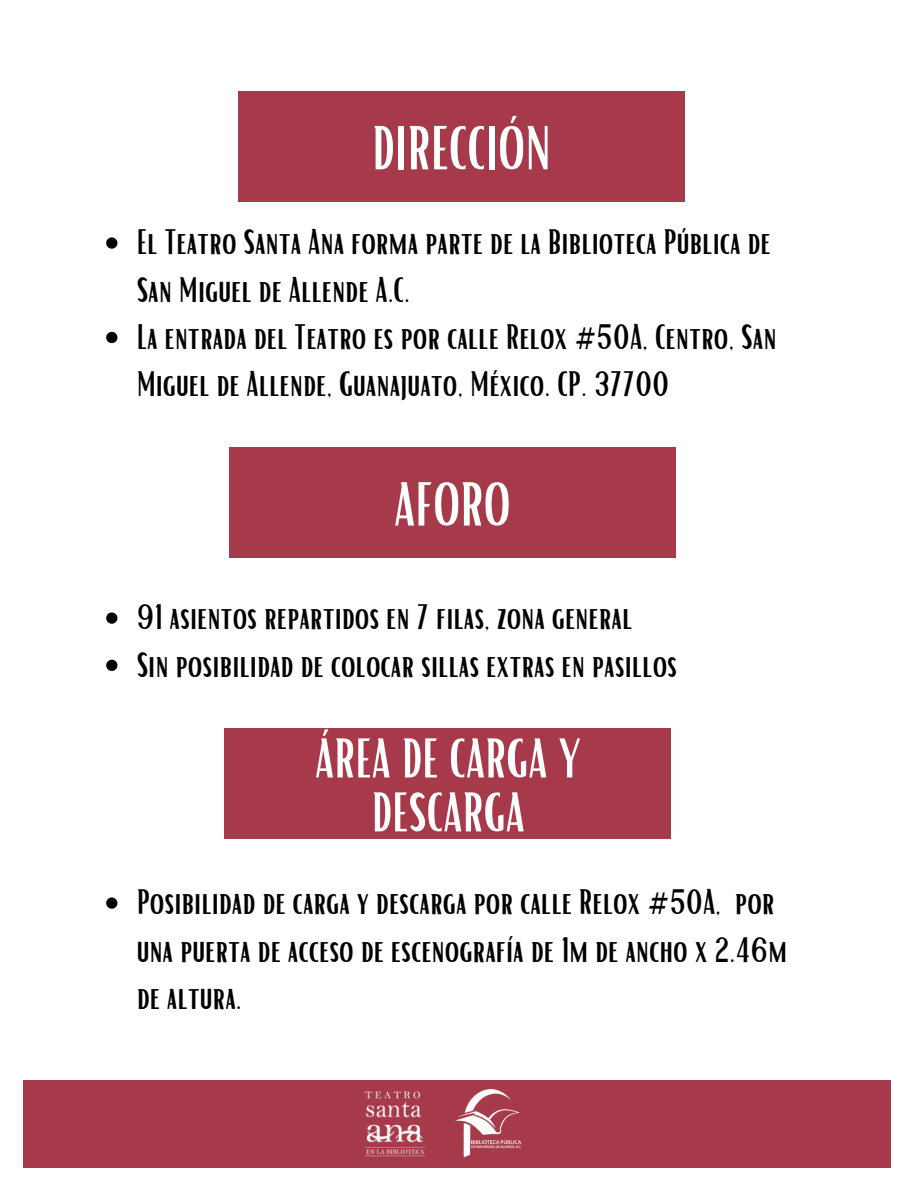
<style>
.page{position:relative;width:914px;height:1191px;background:#fff}
.page>*{position:absolute;margin:0;border:0;box-sizing:border-box;transform-origin:0 0}
.t1{font:59.85px "Bright";color:#fff}
.t2{font:54px/54px "Bright";color:#fff;text-align:center}
.t3{font:34.5px/47.2px "Bright";color:#000}
</style>
<div class="page">
<div style="left:23px;top:1080px;width:867px;height:87px;background:#a63a4a"></div>
<div style="left:238px;top:91px;width:446px;height:110px;background:#a63a4a"></div>
<img style="left:364px;top:1091px;width:61px;height:66px">
<img style="left:455px;top:1089px;width:67px;height:69px">
<svg style="left:106px;top:237px;width:11px;height:12px"></svg>
<svg style="left:106px;top:332px;width:11px;height:11px"></svg>
<div style="left:229px;top:447px;width:446px;height:110px;background:#a63a4a"></div>
<svg style="left:106px;top:612px;width:11px;height:11px"></svg>
<svg style="left:106px;top:659px;width:11px;height:12px"></svg>
<div style="left:225px;top:728px;width:446px;height:110px;background:#a63a4a"></div>
<svg style="left:106px;top:897px;width:11px;height:11px"></svg>
<p class="t1" style="left:372px;top:109px;width:181px">DIRECCIÓN</p>
<p class="t3" style="left:137px;top:217px;width:635px">El Teatro Santa Ana forma parte de la Biblioteca Pública de<br>San Miguel de Allende A.C.</p>
<p class="t3" style="left:137px;top:311px;width:641px">La entrada del Teatro es por calle Relox #50A, Centro, San<br>Miguel de Allende, Guanajuato, México. CP. 37700</p>
<p class="t1" style="left:394px;top:465px;width:118px">AFORO</p>
<p class="t3" style="left:137px;top:592px;width:497px">91 asientos repartidos en 7 filas, zona general</p>
<p class="t3" style="left:137px;top:639px;width:542px">Sin posibilidad de colocar sillas extras en pasillos</p>
<p class="t2" style="left:315px;top:728px;width:268px">ÁREA DE CARGA Y<br>DESCARGA</p>
<p class="t3" style="left:137px;top:876px;width:652px">Posibilidad de carga y descarga por calle Relox #50A, por una puerta de acceso de escenografía de 1m de ancho x 2.46m de altura.</p>
</div>
